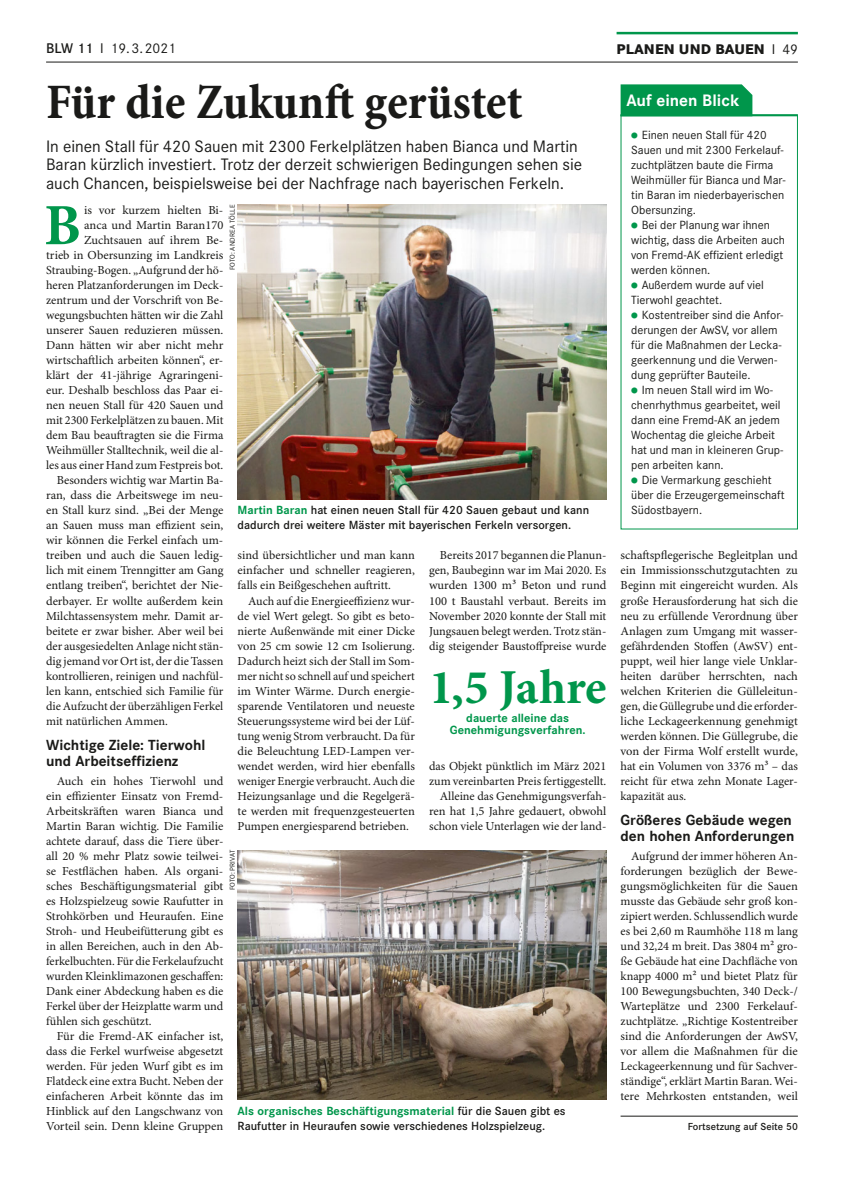
<style>
.page{position:relative;width:844px;height:1188px;background:#fff}
.page>*{position:absolute;margin:0;border:0;box-sizing:border-box;transform-origin:0 0}
.t1{font:700 58.38px "Minion Pro";color:#00964b}
.t2{font:50px "Minion Pro Bold Cn Capt";color:#1a1a18}
.t3{font:700 48.75px "Minion Pro";letter-spacing:-.01em;color:#00964b}
.t4{font:16.25px/18.8px "Corporate S";color:#1a1a18}
.t5{font:700 16.25px "Corporate S";color:#fff}
.t6{font:700 14.38px/16.2px "Corporate S";color:#1a1a18}
.t7{font:800 13.75px "Corporate S";letter-spacing:.01em;color:#1a1a18}
.t8{font:13.75px "Corporate S";color:#1a1a18}
.t9{font:12.25px/15px "Minion Pro";color:#1a1a18;text-align:justify}
.t10{font:11.62px/15px "Corporate S";color:#1a1a18}
.t11{font:500 11.62px/15px "Corporate S";color:#1a1a18}
.t12{font:700 11.62px/12.5px "Corporate S";color:#00964b;text-align:center}
.t13{font:500 10px "Corporate S";color:#1a1a18}
.t14{font:6.88px "Corporate S";letter-spacing:.01em;color:#1a1a18}
.t15{font:6.88px "Corporate S";letter-spacing:-.01em;color:#1a1a18}
.s1{font-weight:500}
.s2{font-weight:400}
.s3{font-weight:700;color:#00964b}
.s4{font-family:"Universal Std Newswith Comm Pi";font-size:7.5px;color:#00964b}
</style>
<div class="page">
<hr style="left:46px;top:62px;width:751px;height:1px;background:#1a1a18">
<hr style="left:616px;top:32px;width:181px;height:2px;background:#00964b">
<img style="left:237px;top:850px;width:369px;height:249px">
<img style="left:237px;top:204px;width:369px;height:295px">
<div style="left:620px;top:84px;width:132px;height:30px;background:#00964b"></div>
<hr style="left:620px;top:114px;width:177px;height:2px;background:#00964b">
<hr style="left:620px;top:1115px;width:177px;height:1px;background:#1a1a18">
<p class="t8" style="left:46px;top:40px;width:131px"><span class="s1">BLW 11</span> I 19.3.2021</p>
<p class="t7" style="left:616px;top:40px;width:183px">PLANEN UND BAUEN <span class="s2">I 49</span></p>
<h2 class="t2" style="left:46px;top:72px;width:478px">Für die Zukunft gerüstet</h2>
<h3 class="t4" style="left:46px;top:137px;width:537px">In einen Stall für 420 Sauen mit 2300 Ferkelplätzen haben Bianca und Martin<br>Baran kürzlich investiert. Trotz der derzeit schwierigen Bedingungen sehen sie auch Chancen, beispielsweise bei der Nachfrage nach bayerischen Ferkeln.</h3>
<h1 class="t1" style="left:44px;top:190px;width:39px">B</h1>
<p class="t9" style="left:84px;top:203px;width:141px">is vor kurzem hielten Bi-</p>
<p class="t14" style="left:228px;top:270px;width:67px;rotate:-90deg">FOTO: ANDREA TÖLLE</p>
<p class="t9" style="left:84px;top:218px;width:141px">anca und Martin Baran170</p>
<p class="t9" style="left:84px;top:233px;width:141px">Zuchtsauen auf ihrem Be-</p>
<p class="t9" style="left:46px;top:248px;width:179px">trieb in Obersunzing im Landkreis</p>
<p class="t9" style="left:46px;top:263px;width:179px">Straubing-Bogen. „Aufgrund der hö-</p>
<p class="t9" style="left:46px;top:278px;width:179px">heren Platzanforderungen im Deck-</p>
<p class="t9" style="left:46px;top:293px;width:179px">zentrum und der Vorschrift von Be-</p>
<p class="t9" style="left:46px;top:308px;width:179px">wegungsbuchten hätten wir die Zahl</p>
<p class="t9" style="left:46px;top:323px;width:179px">unserer Sauen reduzieren müssen.</p>
<p class="t9" style="left:46px;top:338px;width:179px">Dann hätten wir aber nicht mehr</p>
<p class="t9" style="left:46px;top:353px;width:179px">wirtschaftlich arbeiten können“, er-</p>
<p class="t9" style="left:46px;top:368px;width:179px">klärt der 41-jährige Agraringeni-</p>
<p class="t9" style="left:46px;top:383px;width:179px">eur. Deshalb beschloss das Paar ei-</p>
<p class="t9" style="left:46px;top:398px;width:179px">nen neuen Stall für 420 Sauen und</p>
<p class="t9" style="left:46px;top:413px;width:179px">mit 2300 Ferkelplätzen zu bauen. Mit</p>
<p class="t9" style="left:46px;top:428px;width:179px">dem Bau beauftragten sie die Firma</p>
<p class="t9" style="left:46px;top:443px;width:179px">Weihmüller Stalltechnik, weil die al-</p>
<p class="t9" style="left:46px;top:458px;width:179px">les aus einer Hand zum Festpreis bot.</p>
<p class="t9" style="left:57px;top:473px;width:168px">Besonders wichtig war Martin Ba-</p>
<p class="t9" style="left:46px;top:488px;width:179px">ran, dass die Arbeitswege im neu-</p>
<p class="t9" style="left:46px;top:503px;width:179px">en Stall kurz sind. „Bei der Menge</p>
<p class="t9" style="left:46px;top:518px;width:179px">an Sauen muss man effizient sein,</p>
<p class="t9" style="left:46px;top:533px;width:179px">wir können die Ferkel einfach um-</p>
<p class="t9" style="left:46px;top:548px;width:179px">treiben und auch die Sauen ledig-</p>
<p class="t9" style="left:46px;top:563px;width:179px">lich mit einem Trenngitter am Gang</p>
<p class="t9" style="left:46px;top:578px;width:179px">entlang treiben“, berichtet der Nie-</p>
<p class="t9" style="left:46px;top:593px;width:179px">derbayer. Er wollte außerdem kein</p>
<p class="t9" style="left:46px;top:608px;width:179px">Milchtassensystem mehr. Damit ar-</p>
<p class="t9" style="left:46px;top:623px;width:179px">beitete er zwar bisher. Aber weil bei</p>
<p class="t9" style="left:46px;top:638px;width:179px">der ausgesiedelten Anlage nicht stän-</p>
<p class="t9" style="left:46px;top:653px;width:179px">dig jemand vor Ort ist, der die Tassen</p>
<p class="t9" style="left:46px;top:668px;width:179px">kontrollieren, reinigen und nachfül-</p>
<p class="t9" style="left:46px;top:683px;width:179px">len kann, entschied sich Familie für</p>
<p class="t9" style="left:46px;top:698px;width:179px">die Aufzucht der überzähligen Ferkel</p>
<p class="t9" style="left:46px;top:713px;width:123px">mit natürlichen Ammen.</p>
<p class="t6" style="left:46px;top:736px;width:161px">Wichtige Ziele: Tierwohl und Arbeitseffizienz</p>
<p class="t9" style="left:46px;top:773px;width:179px;text-indent:11px">Auch ein hohes Tierwohl und ein effizienter Einsatz von Fremd-Arbeitskräften waren Bianca und Martin Baran wichtig. Die Familie achtete darauf, dass die Tiere über&shy;all 20 % mehr Platz sowie teilwei&shy;se Festflächen haben. Als organi&shy;sches Beschäftigungsmaterial gibt es Holzspielzeug sowie Raufutter in Strohkörben und Heuraufen. Eine Stroh- und Heubeifütterung gibt es in allen Bereichen, auch in den Ab&shy;ferkelbuchten. Für die Ferkelaufzucht wurden Kleinklimazonen geschaffen:<br>Dank einer Abdeckung haben es die Ferkel über der Heizplatte warm und fühlen sich geschützt.</p>
<p class="t9" style="left:46px;top:1028px;width:179px;text-indent:11px">Für die Fremd-AK einfacher ist, dass die Ferkel wurfweise abgesetzt werden. Für jeden Wurf gibt es im Flatdeck eine extra Bucht. Neben der einfacheren Arbeit könnte das im Hinblick auf den Langschwanz von Vorteil sein. Denn kleine Gruppen</p>
<p class="t11" style="left:237px;top:503px;width:353px"><span class="s3">Martin Baran</span> hat einen neuen Stall für 420 Sauen gebaut und kann dadurch drei weitere Mäster mit bayerischen Ferkeln versorgen.</p>
<p class="t9" style="left:237px;top:548px;width:179px">sind übersichtlicher und man kann einfacher und schneller reagieren, falls ein Beißgeschehen auftritt.</p>
<p class="t9" style="left:237px;top:593px;width:179px;text-indent:11px">Auch auf die Energieeffizienz wur&shy;de viel Wert gelegt. So gibt es beto&shy;nierte Außenwände mit einer Dicke von 25 cm sowie 12 cm Isolierung.<br>Dadurch heizt sich der Stall im Som&shy;mer nicht so schnell auf und speichert im Winter Wärme. Durch energie&shy;sparende Ventilatoren und neueste Steuerungssysteme wird bei der Lüf&shy;tung wenig Strom verbraucht. Da für die Beleuchtung LED-Lampen ver&shy;wendet werden, wird hier ebenfalls weniger Energie verbraucht. Auch die Heizungsanlage und die Regelgerä&shy;te werden mit frequenzgesteuerten Pumpen energiesparend betrieben.</p>
<p class="t9" style="left:429px;top:548px;width:179px;text-indent:11px">Bereits 2017 begannen die Planun&shy;gen, Baubeginn war im Mai 2020. Es wurden 1300 m³ Beton und rund 100 t Baustahl verbaut. Bereits im November 2020 konnte der Stall mit Jungsauen belegt werden. Trotz stän&shy;dig steigender Baustoffpreise wurde</p>
<h3 class="t3" style="left:429px;top:658px;width:179px">1,5 Jahre</h3>
<p class="t12" style="left:450px;top:711px;width:137px">dauerte alleine das<br>Genehmigungsverfahren.</p>
<p class="t9" style="left:429px;top:758px;width:179px;text-align:right">das Objekt pünktlich im März 2021 zum vereinbarten Preis fertiggestellt.<br>Alleine das Genehmigungsverfah&shy;ren hat 1,5 Jahre gedauert, obwohl schon viele Unterlagen wie der land-</p>
<p class="t15" style="left:228px;top:889px;width:42px;rotate:-90deg">FOTO: PRIVAT</p>
<p class="t11" style="left:237px;top:1103px;width:329px"><span class="s3">Als organisches Beschäftigungsmaterial</span> für die Sauen gibt es<br>Raufutter in Heuraufen sowie verschiedenes Holzspielzeug.</p>
<h3 class="t5" style="left:626px;top:91px;width:114px">Auf einen Blick</h3>
<p class="t10" style="left:631px;top:128px;width:156px"><span class="s4">●</span> Einen neuen Stall für 420<br>Sauen und mit 2300 Ferkelauf&shy;zuchtplätzen baute die Firma<br>Weihmüller für Bianca und Mar&shy;tin Baran im niederbayerischen<br>Obersunzing.</p>
<p class="t10" style="left:631px;top:218px;width:155px"><span class="s4">●</span> Bei der Planung war ihnen wichtig, dass die Arbeiten auch von Fremd-AK effizient erledigt werden können.</p>
<p class="t10" style="left:631px;top:278px;width:134px"><span class="s4">●</span> Außerdem wurde auf viel<br>Tierwohl geachtet.</p>
<p class="t10" style="left:631px;top:308px;width:154px"><span class="s4">●</span> Kostentreiber sind die Anfor&shy;derungen der AwSV, vor allem für die Maßnahmen der Lecka&shy;geerkennung und die Verwen&shy;dung geprüfter Bauteile.</p>
<p class="t10" style="left:631px;top:383px;width:154px"><span class="s4">●</span> Im neuen Stall wird im Wo&shy;chenrhythmus gearbeitet, weil dann eine Fremd-AK an jedem<br>Wochentag die gleiche Arbeit hat und man in kleineren Grup&shy;pen arbeiten kann.</p>
<p class="t10" style="left:631px;top:473px;width:155px"><span class="s4">●</span> Die Vermarkung geschieht über die Erzeugergemeinschaft<br>Südostbayern.</p>
<p class="t9" style="left:620px;top:548px;width:179px">schaftspflegerische Begleitplan und ein Immissionsschutzgutachten zu Beginn mit eingereicht wurden. Als große Herausforderung hat sich die neu zu erfüllende Verordnung über Anlagen zum Umgang mit wasser&shy;gefährdenden Stoffen (AwSV) ent&shy;puppt, weil hier lange viele Unklar&shy;heiten darüber herrschten, nach welchen Kriterien die Gülleleitun&shy;gen, die Güllegrube und die erforder&shy;liche Leckageerkennung genehmigt werden können. Die Güllegrube, die von der Firma Wolf erstellt wurde, hat ein Volumen von 3376 m³ – das reicht für etwa zehn Monate Lager&shy;kapazität aus.</p>
<p class="t6" style="left:620px;top:811px;width:175px">Größeres Gebäude wegen den hohen Anforderungen</p>
<p class="t9" style="left:620px;top:848px;width:179px;text-indent:11px">Aufgrund der immer höheren An&shy;forderungen bezüglich der Bewe&shy;gungsmöglichkeiten für die Sauen musste das Gebäude sehr groß kon&shy;zipiert werden. Schlussendlich wurde es bei 2,60 m Raumhöhe 118 m lang und 32,24 m breit. Das 3804 m² gro&shy;ße Gebäude hat eine Dachfläche von knapp 4000 m² und bietet Platz für 100 Bewegungsbuchten, 340 Deck-/ Warteplätze und 2300 Ferkelauf&shy;zuchtplätze. „Richtige Kostentreiber sind die Anforderungen der AwSV, vor allem die Maßnahmen für die Leckageerkennung und für Sachver&shy;ständige“, erklärt Martin Baran. Wei&shy;tere Mehrkosten entstanden, weil</p>
<p class="t13" style="left:687px;top:1120px;width:112px">Fortsetzung auf Seite 50</p>
</div>
